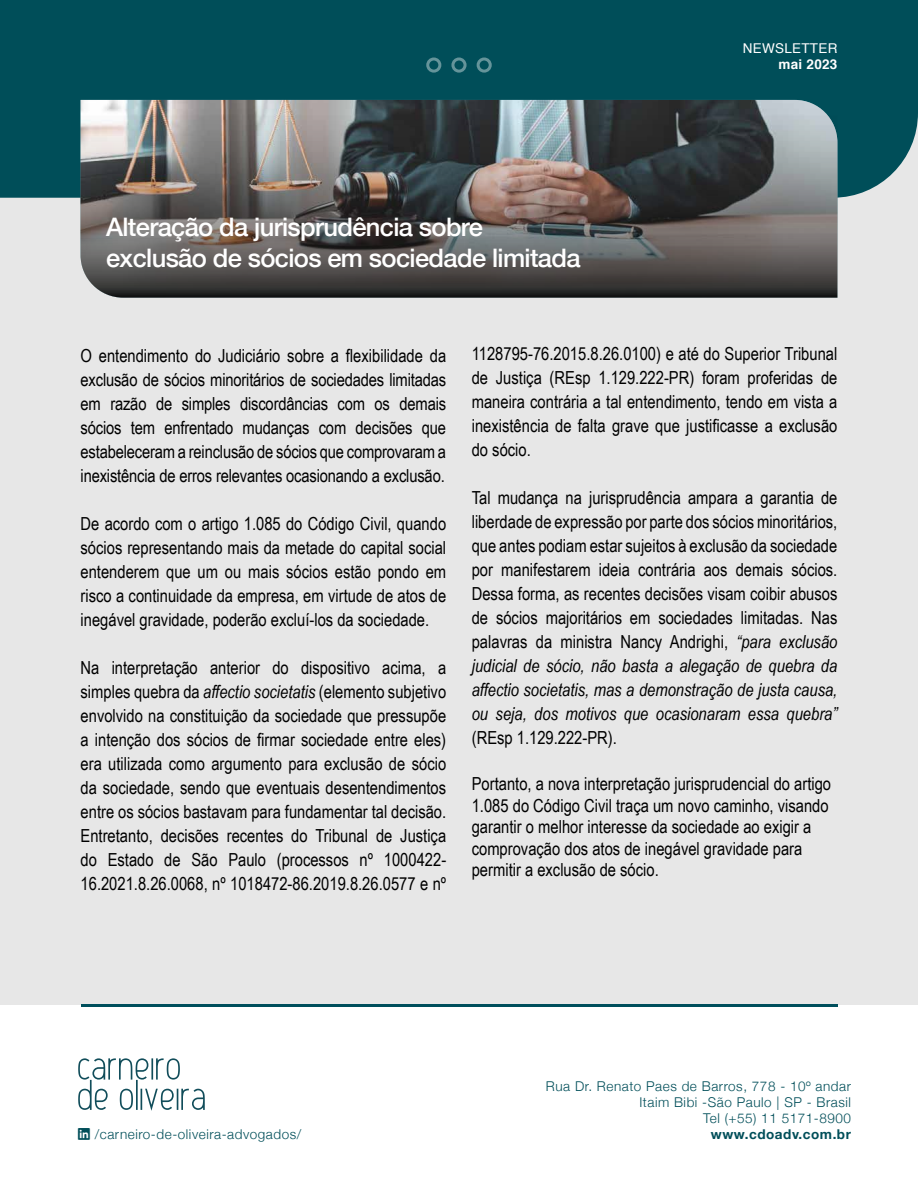
<style>
.page{position:relative;width:918px;height:1188px;background:#fff}
.page>*{position:absolute;margin:0;border:0;box-sizing:border-box;transform-origin:0 0}
.t1{font:500 25.5px/30.6px "Helvetica Neue";letter-spacing:-.025em;color:#fff}
.t2{font:18px/24px "Arial Narrow";color:#000;text-align:justify}
.t3{font:300 13.5px/16.2px "Helvetica Neue";letter-spacing:.04em;color:#004e59;text-align:right}
.t4{font:700 13.5px "Helvetica Neue";letter-spacing:.04em;color:#004e59}
.t5{font:13.5px "Helvetica";letter-spacing:.02em;color:#fff}
.t6{font:700 13.5px "Helvetica";letter-spacing:.02em;color:#fff}
.s1{font-style:italic}
</style>
<div class="page">
<div style="left:0;top:13px;width:918px;height:992px;background:#e7e7e7"></div>
<div style="left:0;top:0;width:918px;height:198px;background:#004e59"></div>
<img style="left:81px;top:100px;width:756px;height:16px">
<img style="left:81px;top:116px;width:756px;height:182px">
<hr style="left:81px;top:1004px;width:756px;height:2px;background:#004f5c">
<svg style="left:78px;top:1058px;width:127px;height:53px"></svg>
<div style="left:451px;top:58px;width:16px;height:15px;border:3px solid #fff;border-radius:50%"></div>
<div style="left:477px;top:58px;width:15px;height:15px;border:3px solid #fff;border-radius:50%"></div>
<div style="left:426px;top:58px;width:15px;height:15px;border:3px solid #fff;border-radius:50%"></div>
<h1 class="t1" style="left:106px;top:210px;width:476px">Alteração da jurisprudência sobre exclusão de sócios em sociedade limitada</h1>
<p class="t5" style="left:743px;top:38px;width:96px">NEWSLETTER</p>
<p class="t6" style="left:779px;top:54px;width:60px">mai 2023</p>
<p class="t2" style="left:81px;top:343px;width:367px">O entendimento do Judiciário sobre a flexibilidade da exclusão de sócios minoritários de sociedades limitadas em razão de simples discordâncias com os demais sócios tem enfrentado mudanças com decisões que estabeleceram a reinclusão de sócios que comprovaram a inexistência de erros relevantes ocasionando a exclusão.</p>
<p class="t2" style="left:81px;top:511px;width:367px">De acordo com o artigo 1.085 do Código Civil, quando sócios representando mais da metade do capital social entenderem que um ou mais sócios estão pondo em risco a continuidade da empresa, em virtude de atos de inegável gravidade, poderão excluí-los da sociedade.</p>
<p class="t2" style="left:81px;top:655px;width:367px">Na interpretação anterior do dispositivo acima, a simples quebra da <span class="s1">affectio societatis</span> (elemento subjetivo envolvido na constituição da sociedade que pressupõe a intenção dos sócios de firmar sociedade entre eles) era utilizada como argumento para exclusão de sócio da sociedade, sendo que eventuais desentendimentos entre os sócios bastavam para fundamentar tal decisão.<br>Entretanto, decisões recentes do Tribunal de Justiça do Estado de São Paulo (processos nº 1000422- 16.2021.8.26.0068, nº 1018472-86.2019.8.26.0577 e nº</p>
<p class="t2" style="left:472px;top:341px;width:367px">1128795-76.2015.8.26.0100) e até do Superior Tribunal de Justiça (REsp 1.129.222-PR) foram proferidas de maneira contrária a tal entendimento, tendo em vista a inexistência de falta grave que justificasse a exclusão do sócio.</p>
<p class="t2" style="left:472px;top:485px;width:367px">Tal mudança na jurisprudência ampara a garantia de liberdade de expressão por parte dos sócios minoritários, que antes podiam estar sujeitos à exclusão da sociedade por manifestarem ideia contrária aos demais sócios.<br>Dessa forma, as recentes decisões visam coibir abusos de sócios majoritários em sociedades limitadas. Nas palavras da ministra Nancy Andrighi, <span class="s1">“para exclusão judicial de sócio, não basta a alegação de quebra da affectio societatis, mas a demonstração de justa causa, ou seja, dos motivos que ocasionaram essa quebra”</span></p>
<p class="t2" style="left:472px;top:725px;width:147px">(REsp 1.129.222-PR).</p>
<p class="t2" style="left:472px;top:772px;width:361px;line-height:21.6px;text-align:left">Portanto, a nova interpretação jurisprudencial do artigo 1.085 do Código Civil traça um novo caminho, visando garantir o melhor interesse da sociedade ao exigir a comprovação dos atos de inegável gravidade para permitir a exclusão de sócio.</p>
<p class="t3" style="left:546px;top:1077px;width:307px">Rua Dr. Renato Paes de Barros, 778 - 10º andar<br>Itaim Bibi -São Paulo | SP - Brasil<br>Tel (+55) 11 5171-8900</p>
<p class="t3" style="left:95px;top:1126px;width:208px">/carneiro-de-oliveira-advogados/</p>
<p class="t4" style="left:711px;top:1124px;width:142px">www.cdoadv.com.br</p>
</div>
